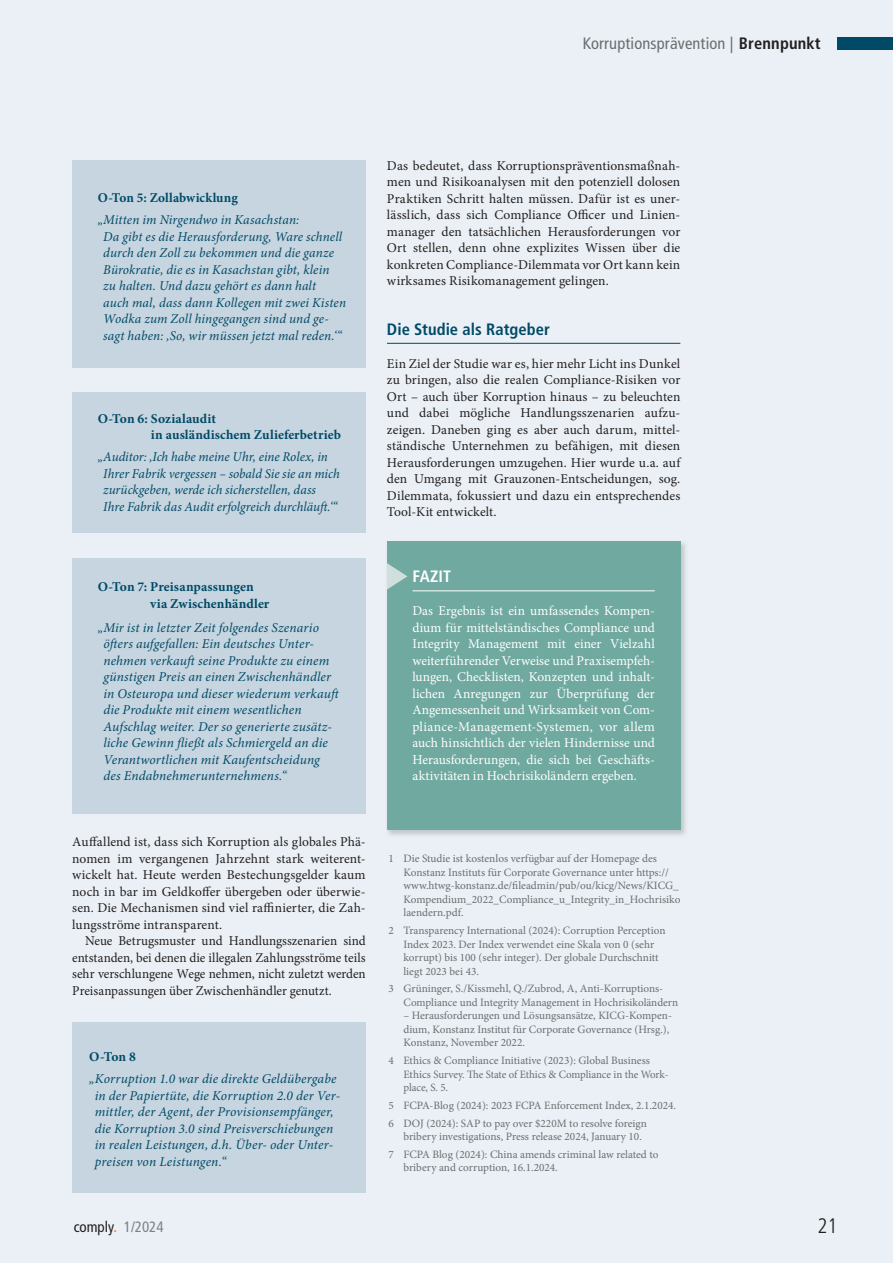
<style>
.page{position:relative;width:893px;height:1263px;background:#eaf0f5}
.page>*{position:absolute;margin:0;border:0;box-sizing:border-box;transform-origin:0 0}
.t1{font:300 condensed 21px "Frutiger LT Std";color:#231f20}
.t2{font:condensed 16.5px "Frutiger LT Std";letter-spacing:.01em;color:#6c6d70}
.t3{font:700 condensed 16.5px "Frutiger LT Std";letter-spacing:.005em;color:#004a67}
.t4{font:700 condensed 16.5px "Frutiger LT Std";color:#fff}
.t5{font:condensed 15px "Frutiger LT Std";color:#231f20}
.t6{font:13.5px/16.5px "Minion Pro";letter-spacing:.005em;color:#231f20;text-align:justify}
.t7{font:italic 13.5px/16.5px "Minion Pro";letter-spacing:.01em;color:#004a67}
.t8{font:13.5px/16.5px "Minion Pro";color:#fff;text-align:justify}
.t9{font:700 13.5px/16.2px "Minion Pro";letter-spacing:.01em;color:#004a67}
.t10{font:11.25px/13.5px "Minion Pro";color:#6c6d70}
.s1{font-weight:700;color:#231f20}
.s2{color:#f36e21}
.s3{color:#808285}
</style>
<div class="page">
<div style="left:838px;top:37px;width:55px;height:13px;background:#004a67"></div>
<hr style="left:387px;top:343px;width:293px;height:1px;background:#004a67">
<img style="left:387px;top:541px;width:299px;height:294px">
<div style="left:387px;top:541px;width:293px;height:289px;background:#6fa9a0"></div>
<hr style="left:412px;top:591px;width:243px;height:1px;background:#fff">
<svg style="left:387px;top:563px;width:20px;height:27px"></svg>
<div style="left:72px;top:392px;width:294px;height:141px;background:#c6d5df"></div>
<div style="left:72px;top:558px;width:294px;height:255px;background:#c6d5df"></div>
<div style="left:72px;top:160px;width:294px;height:208px;background:#c6d5df"></div>
<div style="left:72px;top:1022px;width:294px;height:171px;background:#c6d5df"></div>
<p class="t2" style="left:583px;top:34px;width:239px">Korruptionsprävention | <span class="s1">Brennpunkt</span></p>
<p class="t9" style="left:98px;top:189px;width:142px">O-Ton 5: Zollabwicklung</p>
<p class="t7" style="left:103px;top:212px;width:244px;text-indent:-6px">„ Mitten im Nirgendwo in Kasachstan:<br>Da gibt es die Herausforderung, Ware schnell durch den Zoll zu bekommen und die ganze Büro kratie, die es in Kasachstan gibt, klein<br>zu halten. Und dazu gehört es dann halt<br>auch mal, dass dann Kollegen mit zwei Kisten Wodka zum Zoll hingegangen sind und ge - sagt haben: ‚So, wir müssen jetzt mal reden.‘“</p>
<p class="t9" style="left:151px;top:410px;width:191px;text-indent:-53px">O-Ton 6: Sozialaudit<br>in ausländischem Zulieferbetrieb</p>
<p class="t7" style="left:103px;top:449px;width:238px;text-indent:-5px">„ Auditor: ‚Ich habe meine Uhr, eine Rolex, in Ihrer Fabrik vergessen – sobald Sie sie an mich zurückgeben, werde ich sicher stellen, dass Ihre Fabrik das Audit erfolgreich durchläuft.‘“</p>
<p class="t6" style="left:387px;top:157px;width:295px">Das bedeutet, dass Korruptionspräventionsmaßnah&shy;men und Risikoanalysen mit den potenziell dolosen Praktiken Schritt halten müssen. Dafür ist es uner&shy;lässlich, dass sich Compliance Officer und Linien&shy;manager den tatsächlichen Herausforderungen vor Ort stellen, denn ohne explizites Wissen über die konkreten Compliance-Dilemmata vor Ort kann kein wirksames Risikomanagement gelingen.</p>
<p class="t3" style="left:387px;top:319px;width:164px">Die Studie als Ratgeber</p>
<p class="t6" style="left:387px;top:355px;width:295px">Ein Ziel der Studie war es, hier mehr Licht ins Dunkel zu bringen, also die realen Compliance-Risiken vor Ort – auch über Korruption hinaus – zu beleuchten und dabei mögliche Handlungsszenarien aufzu&shy;zeigen. Daneben ging es aber auch darum, mittel&shy;ständische Unternehmen zu befähigen, mit diesen Herausforderungen umzugehen. Hier wurde u.a. auf den Umgang mit Grauzonen-Entscheidungen, sog.<br>Dilemmata, fokussiert und dazu ein entsprechendes Tool-Kit entwickelt.</p>
<p class="t9" style="left:150px;top:578px;width:121px;text-indent:-52px">O-Ton 7: Preisanpassungen via Zwischenhändler</p>
<p class="t7" style="left:103px;top:619px;width:239px;text-indent:-6px">„ Mir ist in letzter Zeit folgendes Szenario öfters aufgefallen: Ein deutsches Unter&shy;nehmen verkauft seine Produkte zu einem günstigen Preis an einen Zwischenhändler in Osteuropa und dieser wiederum verkauft die Produkte mit einem wesentlichen Aufschlag weiter. Der so generierte zusätz&shy;liche Gewinn fließt als Schmiergeld an die Verantwortlichen mit Kaufentscheidung<br>des Endabnehmerunternehmens.“</p>
<p class="t6" style="left:72px;top:834px;width:295px">Auffallend ist, dass sich Korruption als globales Phä&shy;nomen im vergangenen Jahrzehnt stark weiterent&shy;wickelt hat. Heute werden Bestechungsgelder kaum noch in bar im Geldkoffer übergeben oder überwie&shy;sen. Die Mechanismen sind viel raffinierter, die Zah&shy;lungsströme intransparent.</p>
<p class="t6" style="left:72px;top:933px;width:295px;text-indent:13px">Neue Betrugsmuster und Handlungsszenarien sind entstanden, bei denen die illegalen Zahlungsströme teils sehr verschlungene Wege nehmen, nicht zuletzt werden Preisanpassungen über Zwischenhändler genutzt.</p>
<p class="t9" style="left:89px;top:1048px;width:48px">O-Ton 8</p>
<p class="t7" style="left:95px;top:1070px;width:247px;text-indent:-6px">„ Korruption 1.0 war die direkte Geldübergabe in der Papiertüte, die Korruption 2.0 der Ver&shy;mittler, der Agent, der Provisionsempfänger, die Korruption 3.0 sind Preisverschiebungen in realen Leistungen, d.h. Über- oder Unter&shy;preisen von Leistungen.“</p>
<p class="t4" style="left:412px;top:567px;width:40px">FAZIT</p>
<p class="t8" style="left:412px;top:603px;width:244px">Das Ergebnis ist ein umfassendes Kompen&shy;dium für mittelständisches Compliance und Integrity Management mit einer Vielzahl weiterführender Verweise und Praxisempfeh&shy;lungen, Checklisten, Konzepten und in halt&shy;lichen Anregungen zur Überprüfung der Angemessenheit und Wirksamkeit von Com&shy;pliance-Management-Systemen, vor allem auch hinsichtlich der vielen Hindernisse und Herausforderungen, die sich bei Geschäfts&shy;aktivitäten in Hochrisikoländern ergeben.</p>
<p class="t10" style="left:403px;top:852px;width:278px;text-indent:-15px">1 Die Studie ist kostenlos verfügbar auf der Homepage des Konstanz Instituts für Corporate Governance unter https:// www.htwg-konstanz.de/fileadmin/pub/ou/kicg/News/KICG_ Kompendium_2022_Compliance_u_Integrity_in_Hochrisiko laendern.pdf.</p>
<p class="t10" style="left:403px;top:924px;width:264px;text-indent:-15px">2 Transparency International (2024): Corruption Perception Index 2023. Der Index verwendet eine Skala von 0 (sehr korrupt) bis 100 (sehr integer). Der globale Durchschnitt liegt 2023 bei 43.</p>
<p class="t10" style="left:403px;top:982px;width:276px;text-indent:-15px">3 Grüninger, S./Kissmehl, Q./Zubrod, A, Anti-Korruptions-<br>Compliance und Integrity Management in Hochrisikoländern</p>
<p class="t10" style="left:403px;top:1009px;width:270px">– Herausforderungen und Lösungsansätze, KICG-Kompen&shy;dium, Konstanz Institut für Corporate Governance (Hrsg.),<br>Konstanz, November 2022.</p>
<p class="t10" style="left:403px;top:1054px;width:267px;text-indent:-15px">4 Ethics &amp; Compliance Initiative (2023): Global Business<br>Ethics Survey. The State of Ethics &amp; Compliance in the Work&shy;place, S. 5.</p>
<p class="t10" style="left:388px;top:1096px;width:289px;line-height:17.7px">5 FCPA-Blog (2024): 2023 FCPA Enforcement Index, 2.1.2024.<br>6 DOJ (2024): SAP to pay over $220M to resolve foreign</p>
<p class="t10" style="left:388px;top:1128px;width:272px;line-height:17.7px;text-align:center">bribery investigations, Press release 2024, January 10.<br>7 FCPA Blog (2024): China amends criminal law related to</p>
<p class="t10" style="left:403px;top:1161px;width:156px">bribery and corruption, 16.1.2024.</p>
<p class="t5" style="left:74px;top:1218px;width:92px">comply<span class="s2">.</span> <span class="s3">1/2024</span></p>
<h1 class="t1" style="left:817px;top:1214px;width:22px">21</h1>
</div>
